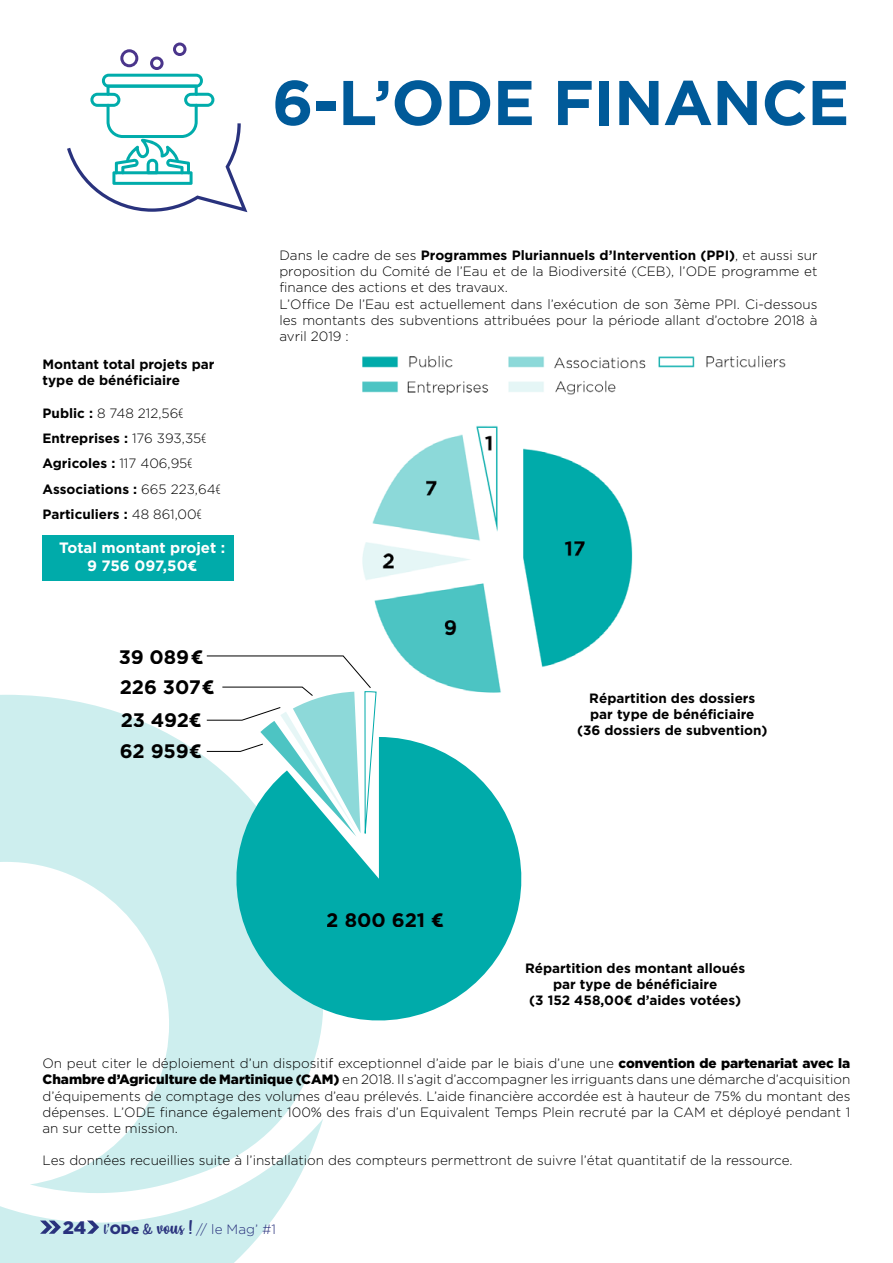
<style>
.page{position:relative;width:893px;height:1263px;background:#fff}
.page>*{position:absolute;margin:0;border:0;box-sizing:border-box;transform-origin:0 0}
.t1{font:700 63px "Gotham";letter-spacing:-.01em;color:#005a99}
.t2{font:700 19.5px "Gotham";color:#000}
.t3{font:700 15px/18px "Gotham";color:#fff;text-align:center}
.t4{font:300 13.5px/16.2px "Gotham";color:#000}
.t5{font:700 13.5px/16.2px "Gotham";color:#000;text-align:center}
.t6{font:300 13.5px "Gotham";color:#29327d}
.s1{font-weight:300}
.s2{font-family:"Gotham Condensed";font-weight:300}
.s3{font-family:"Intro Black Caps";font-weight:400}
.s4{font-family:"Intro Black Alt";font-weight:400}
.s5{font-weight:700}
.s6{font-weight:900}
.s7{font-weight:900;font-size:18px}
.s8{font-family:"Misses";font-weight:400}
.s9{font-family:"Misses";font-weight:400;font-size:18px}
</style>
<div class="page">
<img style="left:362px;top:355px;width:424px;height:338px">
<svg style="left:0;top:695px;width:323px;height:568px;fill:#cdeeee"></svg>
<svg style="left:221px;top:737px;width:301px;height:298px;fill:#00abaa"></svg>
<svg style="left:206px;top:655px;width:171px;height:203px"></svg>
<div style="left:43px;top:535px;width:191px;height:46px;background:#00abaa"></div>
<svg style="left:67px;top:43px;width:181px;height:170px"></svg>
<svg style="left:40px;top:1220px;width:21px;height:14px"></svg>
<svg style="left:87px;top:1220px;width:12px;height:14px"></svg>
<h1 class="t1" style="left:272px;top:66px;width:579px">6-L’ODE FINANCE</h1>
<p class="t5" style="left:43px;top:356px;width:173px;text-align:left">Montant total projets par type de bénéficiaire</p>
<p class="t5" style="left:43px;top:400px;width:179px;line-height:25.2px;text-align:left">Public : <span class="s1">8 748 212,56</span><span class="s2">€<br></span>Entreprises : <span class="s1">176 393,35</span><span class="s2">€<br></span>Agricoles : <span class="s1">117 406,95</span><span class="s2">€<br></span>Associations : <span class="s1">665 223,64</span><span class="s2">€<br></span>Particuliers : <span class="s1">48 861,00</span><span class="s2">€</span></p>
<p class="t3" style="left:59px;top:538px;width:167px">Total montant projet :<br>9 756 097,50<span class="s3">€</span></p>
<h2 class="t2" style="left:119px;top:645px;width:86px">39 089 <span class="s4">€</span></h2>
<h2 class="t2" style="left:120px;top:676px;width:96px">226 307 <span class="s4">€</span></h2>
<h2 class="t2" style="left:121px;top:708px;width:82px">23 492 <span class="s4">€</span></h2>
<h2 class="t2" style="left:120px;top:740px;width:84px">62 959 <span class="s4">€</span></h2>
<p class="t4" style="left:279px;top:247px;width:540px">Dans le cadre de ses <span class="s5">Programmes Pluriannuels d’Intervention (PPI)</span>, et aussi sur proposition du Comité de l’Eau et de la Biodiversité (CEB), l’ODE programme et finance des actions et des travaux.<br>L’Office De l’Eau est actuellement dans l’exécution de son 3ème PPI. Ci-dessous les montants des subventions attribuées pour la période allant d’octobre 2018 à avril 2019 :</p>
<p class="t5" style="left:577px;top:689px;width:192px">Répartition des dossiers par type de bénéficiaire (36 dossiers de subvention)</p>
<h2 class="t2" style="left:327px;top:908px;width:119px">2 800 621 <span class="s4">€</span></h2>
<p class="t5" style="left:525px;top:960px;width:222px">Répartition des montant alloués par type de bénéficiaire<br>(3 152 458,00<span class="s3">€</span> d’aides votées)</p>
<p class="t4" style="left:43px;top:1055px;width:809px;text-align:justify">On peut citer le déploiement d’un dispositif exceptionnel d’aide par le biais d’une une <span class="s6">convention de partenariat avec la Chambre d’Agriculture de Martinique (CAM)</span> en 2018. Il s’agit d’accompagner les irriguants dans une démarche d’acquisition d’équipements de comptage des volumes d’eau prélevés. L’aide financière accordée est à hauteur de 75% du montant des dépenses. L’ODE finance également 100% des frais d’un Equivalent Temps Plein recruté par la CAM et déployé pendant 1 an sur cette mission.</p>
<p class="t4" style="left:43px;top:1152px;width:751px">Les données recueillies suite à l’installation des compteurs permettront de suivre l’état quantitatif de la ressource.</p>
<p class="t6" style="left:63px;top:1222px;width:215px"><span class="s7">24</span> <span class="s8">l’</span><span class="s6">ODe</span> <span class="s9">&amp; vous !</span> // le Mag’ #1</p>
</div>
